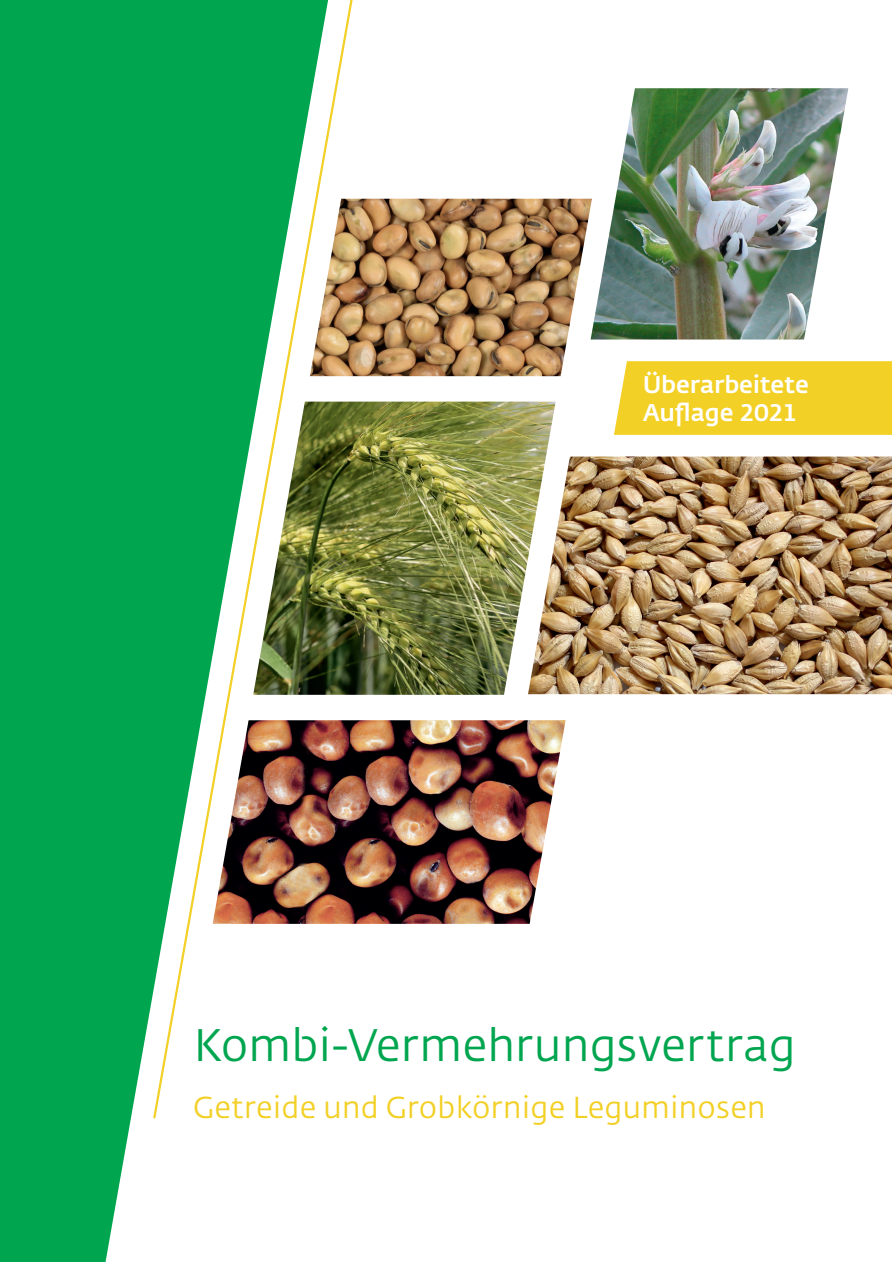
<style>
.page{position:relative;width:892px;height:1262px;background:#fff}
.page>*{position:absolute;margin:0;border:0;box-sizing:border-box;transform-origin:0 0}
.t1{font:45px "Fedra Sans Book TF";letter-spacing:-.005em;color:#00a54f}
.t2{font:30px "Fedra Sans Book TF";color:#f3d026}
.t3{font:23.85px/28.5px "Fedra Sans Medium TF";letter-spacing:-.005em;color:#fff}
</style>
<div class="page">
<div style="left:0;top:0;width:151px;height:1261px;background:#00a54f"></div>
<img style="left:372px;top:199px;width:219px;height:177px">
<svg style="left:151px;top:0;width:221px;height:1119px"></svg>
<img style="left:253px;top:401px;width:302px;height:293px">
<img style="left:590px;top:88px;width:258px;height:251px">
<img style="left:528px;top:456px;width:363px;height:238px">
<img style="left:212px;top:720px;width:353px;height:203px">
<div style="left:614px;top:361px;width:277px;height:74px;background:#f3d026"></div>
<p class="t3" style="left:642px;top:370px;width:167px">Überarbeitete<br>Auflage 2021</p>
<h1 class="t1" style="left:193px;top:1021px;width:604px">Kombi-Vermehrungsvertrag</h1>
<p class="t2" style="left:193px;top:1091px;width:574px">Getreide und Grobkörnige Leguminosen</p>
</div>
